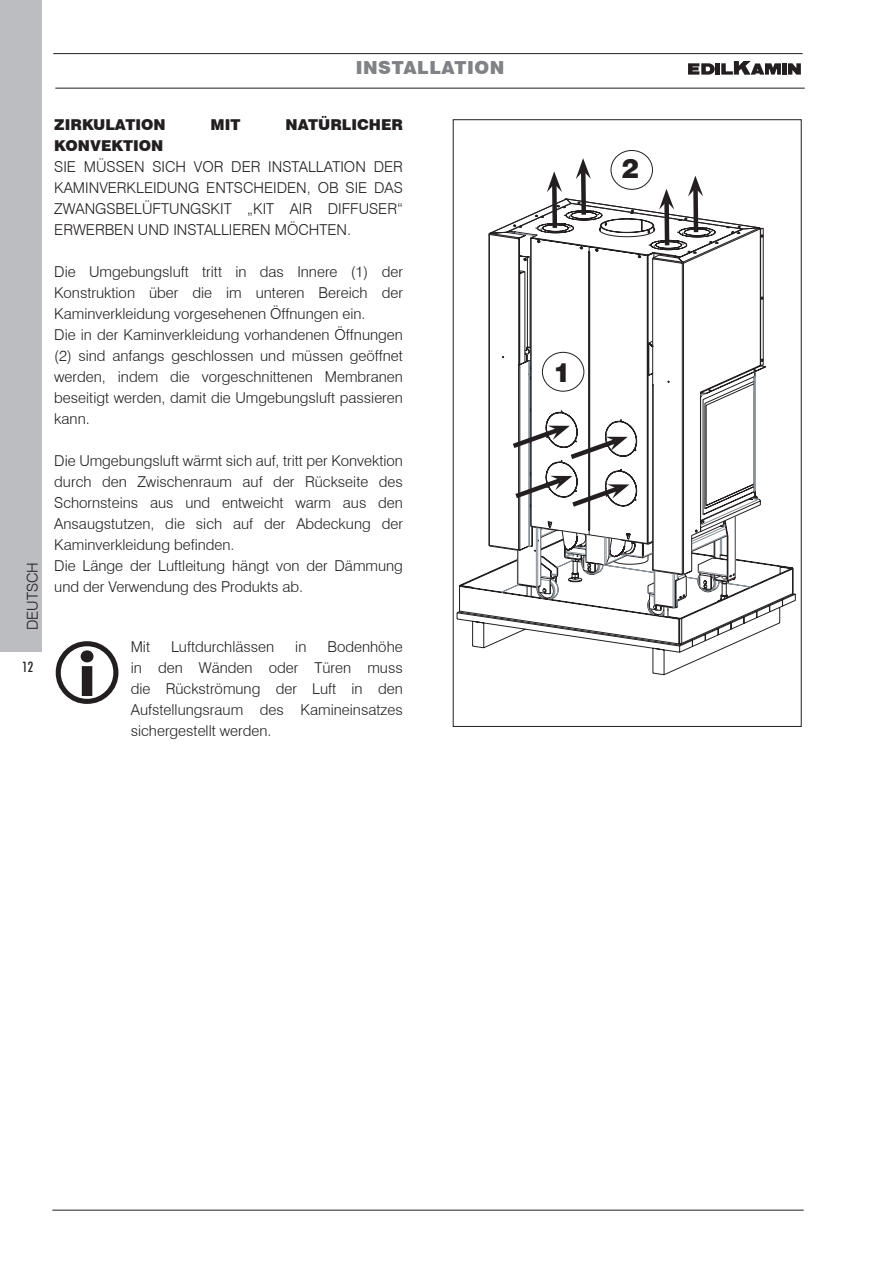
<style>
.page{position:relative;width:893px;height:1263px;background:#fff}
.page>*{position:absolute;margin:0;border:0;box-sizing:border-box;transform-origin:0 0}
.t1{font:900 26.55px "Swiss 721 BT";color:#231f20}
.t2{font:900 18px "Swiss 721 BT";letter-spacing:.03em;color:#808285}
.t3{font:300 15px/21px "Swiss 721 BT";color:#231f20;text-align:justify}
.t4{font:900 15px "Swiss 721 BT";color:#231f20}
.t5{font:500 condensed 14.25px "Futura BT";color:#231f20}
</style>
<div class="page">
<div style="left:0;top:0;width:42px;height:652px;background:#bcbdc0"></div>
<hr style="left:53px;top:53px;width:750px;height:1px;background:#231f20">
<hr style="left:55px;top:88px;width:750px;height:1px;background:#231f20">
<div style="left:782px;top:63px;width:5px;height:12px;background:#231f20"></div>
<hr style="left:716px;top:63px;width:4px;height:12px;background:#231f20">
<svg style="left:688px;top:63px;width:27px;height:12px"></svg>
<svg style="left:721px;top:61px;width:60px;height:14px"></svg>
<svg style="left:788px;top:63px;width:13px;height:12px"></svg>
<hr style="left:52px;top:1210px;width:752px;height:1px;background:#231f20">
<svg style="left:56px;top:641px;width:62px;height:63px"></svg>
<svg style="left:460px;top:224px;width:332px;height:420px"></svg>
<div style="left:611px;top:150px;width:42px;height:40px;border:1px solid #231f20;border-radius:50%"></div>
<div style="left:542px;top:352px;width:42px;height:40px;border:1px solid #231f20;border-radius:50%"></div>
<svg style="left:508px;top:424px;width:120px;height:39px"></svg>
<svg style="left:510px;top:474px;width:119px;height:36px"></svg>
<svg style="left:509px;top:158px;width:234px;height:222px"></svg>
<p class="t2" style="left:356px;top:57px;width:150px">INSTALLATION</p>
<p class="t3" style="left:22px;top:630px;width:70px;rotate:-90deg">DEUTSCH</p>
<p class="t5" style="left:22px;top:658px;width:12px">12</p>
<p class="t4" style="left:54px;top:115px;width:113px">ZIRKULATION</p>
<p class="t4" style="left:211px;top:115px;width:31px">MIT</p>
<p class="t4" style="left:285px;top:115px;width:119px">NATÜRLICHER</p>
<p class="t4" style="left:54px;top:136px;width:111px">KONVEKTION</p>
<p class="t3" style="left:54px;top:156px;width:350px">SIE MÜSSEN SICH VOR DER INSTALLATION DER KAMINVERKLEIDUNG ENTSCHEIDEN, OB SIE DAS ZWANGSBELÜFTUNGSKIT „KIT AIR DIFFUSER“ ERWERBEN UND INSTALLIEREN MÖCHTEN.</p>
<p class="t3" style="left:54px;top:261px;width:350px;text-align:left">Die Umgebungsluft tritt in das Innere (1) der Konstruktion über die im unteren Bereich der Kaminverkleidung vorgesehenen Öffnungen ein.<br>Die in der Kaminverkleidung vorhandenen Öffnungen (2) sind anfangs geschlossen und müssen geöffnet werden, indem die vorgeschnittenen Membranen beseitigt werden, damit die Umgebungsluft passieren kann.</p>
<p class="t3" style="left:54px;top:450px;width:350px;text-align:left">Die Umgebungsluft wärmt sich auf, tritt per Konvektion durch den Zwischenraum auf der Rückseite des Schornsteins aus und entweicht warm aus den Ansaugstutzen, die sich auf der Abdeckung der Kaminverkleidung befinden.<br>Die Länge der Luftleitung hängt von der Dämmung und der Verwendung des Produkts ab.</p>
<p class="t3" style="left:131px;top:636px;width:21px">Mit</p>
<p class="t3" style="left:171px;top:636px;width:105px">Luftdurchlässen</p>
<p class="t3" style="left:295px;top:636px;width:13px">in</p>
<p class="t3" style="left:131px;top:636px;width:273px;text-indent:197px">Bodenhöhe in den Wänden oder Türen muss die Rückströmung der Luft in den Aufstellungsraum des Kamineinsatzes sichergestellt werden.</p>
<h1 class="t1" style="left:554px;top:356px;width:19px">1</h1>
<h1 class="t1" style="left:622px;top:152px;width:19px">2</h1>
</div>
